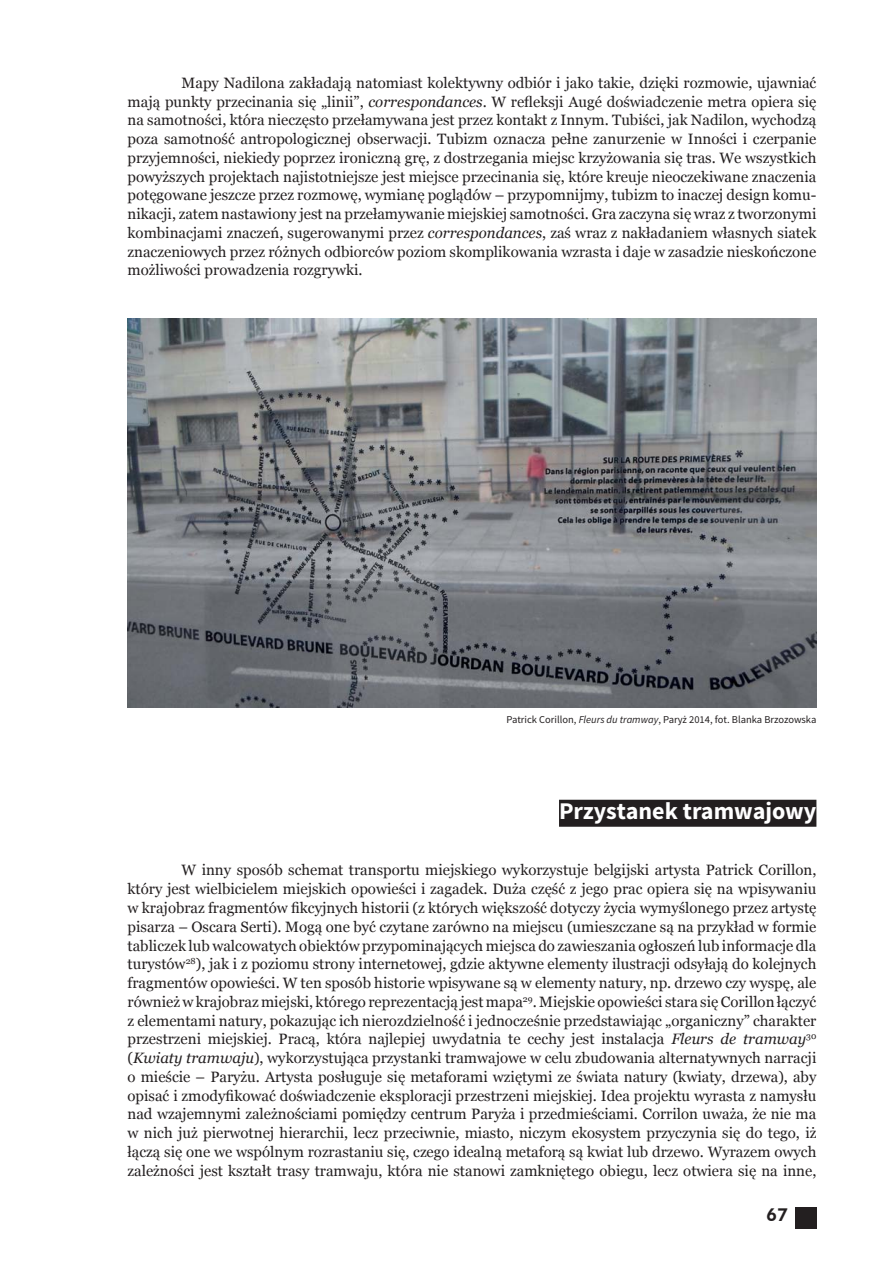
<style>
.page{position:relative;width:893px;height:1263px;background:#fff}
.page>*{position:absolute;margin:0;border:0;box-sizing:border-box;transform-origin:0 0}
.t1{font:700 24px "Source Sans Pro";color:#fff}
.t2{font:800 18px "Futura BT";color:#231f20}
.t3{font:15px/18.8px "Georgia";color:#231f20;text-align:justify}
.t4{font:10.5px "Source Sans Pro";color:#231f20}
.s1{font-style:italic}
</style>
<div class="page">
<div style="left:795px;top:1208px;width:21px;height:21px;background:#231f20"></div>
<div style="left:559px;top:800px;width:257px;height:27px;background:#231f20"></div>
<img style="left:128px;top:319px;width:688px;height:389px">
<p class="t3" style="left:128px;top:73px;width:690px;text-indent:54px">Mapy Nadilona zakładają natomiast kolektywny odbiór i jako takie, dzięki rozmowie, ujawniać mają punkty przecinania się „linii”, <span class="s1">correspondances</span>. W refleksji Augé doświadczenie metra opiera się na samotności, która nieczęsto przełamywana jest przez kontakt z Innym. Tubiści, jak Nadilon, wychodzą poza samotność antropologicznej obserwacji. Tubizm oznacza pełne zanurzenie w Inności i czerpanie przyjemności, niekiedy poprzez ironiczną grę, z dostrzegania miejsc krzyżowania się tras. We wszystkich powyższych projektach najistotniejsze jest miejsce przecinania się, które kreuje nieoczekiwane znaczenia potęgowane jeszcze przez rozmowę, wymianę poglądów – przypomnijmy, tubizm to inaczej design komu&shy;nikacji, zatem nastawiony jest na przełamywanie miejskiej samotności. Gra zaczyna się wraz z tworzonymi kombinacjami znaczeń, sugerowanymi przez <span class="s1">correspondances</span>, zaś wraz z nakładaniem własnych siatek znaczeniowych przez różnych odbiorców poziom skomplikowania wzrasta i daje w zasadzie nieskończone możliwości prowadzenia rozgrywki.</p>
<p class="t4" style="left:506px;top:715px;width:311px">Patrick Corillon, <span class="s1">Fleurs du tramway</span>, Paryż 2014, fot. Blanka Brzozowska</p>
<h1 class="t1" style="left:559px;top:802px;width:259px">Przystanek tramwajowy</h1>
<p class="t3" style="left:128px;top:861px;width:690px;text-indent:54px">W inny sposób schemat transportu miejskiego wykorzystuje belgijski artysta Patrick Corillon, który jest wielbicielem miejskich opowieści i zagadek. Duża część z jego prac opiera się na wpisywaniu w krajobraz fragmentów fikcyjnych historii (z których większość dotyczy życia wymyślonego przez artystę pisarza – Oscara Serti). Mogą one być czytane zarówno na miejscu (umieszczane są na przykład w formie tabliczek lub walcowatych obiektów przypominających miejsca do zawieszania ogłoszeń lub informacje dla turystów<sup>28</sup>), jak i z poziomu strony internetowej, gdzie aktywne elementy ilustracji odsyłają do kolejnych fragmentów opowieści. W ten sposób historie wpisywane są w elementy natury, np. drzewo czy wyspę, ale również w krajobraz miejski, którego reprezentacją jest mapa<sup>29</sup>. Miejskie opowieści stara się Corillon łączyć z elementami natury, pokazując ich nierozdzielność i jednocześnie przedstawiając „organiczny” charakter przestrzeni miejskiej. Pracą, która najlepiej uwydatnia te cechy jest instalacja <span class="s1">Fleurs de tramway</span><sup>30 </sup>(<span class="s1">Kwiaty tramwaju</span>), wykorzystująca przystanki tramwajowe w celu zbudowania alternatywnych narracji o mieście – Paryżu. Artysta posługuje się metaforami wziętymi ze świata natury (kwiaty, drzewa), aby opisać i zmodyfikować doświadczenie eksploracji przestrzeni miejskiej. Idea projektu wyrasta z namysłu nad wzajemnymi zależnościami pomiędzy centrum Paryża i przedmieściami. Corrilon uważa, że nie ma w nich już pierwotnej hierarchii, lecz przeciwnie, miasto, niczym ekosystem przyczynia się do tego, iż łączą się one we wspólnym rozrastaniu się, czego idealną metaforą są kwiat lub drzewo. Wyrazem owych zależności jest kształt trasy tramwaju, która nie stanowi zamkniętego obiegu, lecz otwiera się na inne,</p>
<p class="t2" style="left:766px;top:1208px;width:24px">67</p>
</div>
